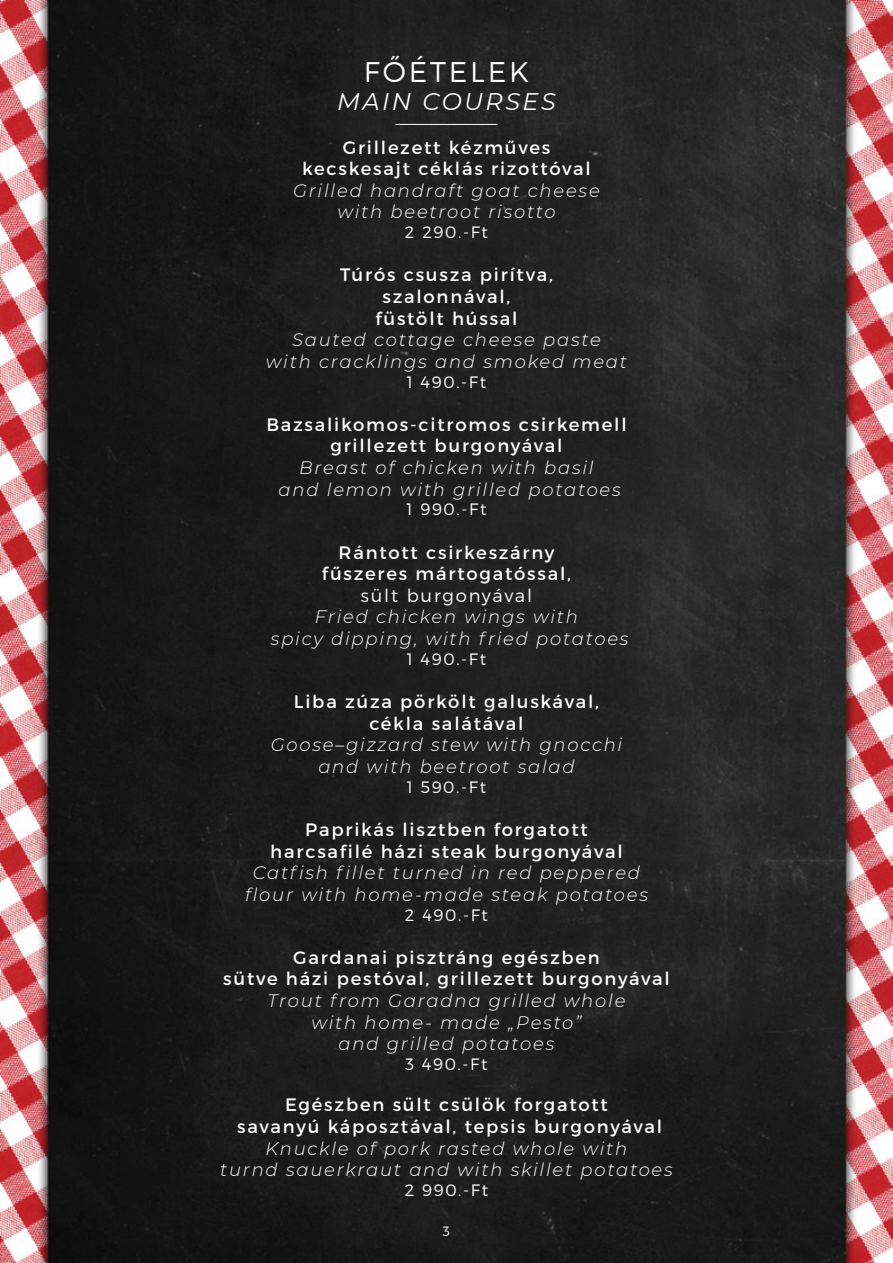
<style>
.page{position:relative;width:893px;height:1263px;background:#fff}
.page>*{position:absolute;margin:0;border:0;box-sizing:border-box;transform-origin:0 0}
.t1{font:300 28.5px "Montserrat";letter-spacing:.1em;color:#fff}
.t2{font:italic 24px "Montserrat";letter-spacing:.1em;color:#fff}
.t3{font:italic 300 18px/21.6px "Montserrat";letter-spacing:.1em;color:#fff;text-align:center}
.t4{font:18px/21.6px "Montserrat";letter-spacing:.1em;color:#fff;text-align:center}
.t5{font:300 18px "Montserrat";letter-spacing:.1em;color:#fff}
.t6{font:300 16.5px "Montserrat";letter-spacing:.1em;color:#fff}
.t7{font:300 13.5px "Montserrat";color:#fff}
</style>
<div class="page">
<img style="left:0;top:0;width:893px;height:1263px">
<hr style="left:395px;top:124px;width:102px;height:1px;background:#fff">
<h1 class="t1" style="left:364px;top:54px;width:167px">FŐÉTELEK</h1>
<h2 class="t2" style="left:337px;top:85px;width:220px">MAIN COURSES</h2>
<p class="t4" style="left:302px;top:136px;width:290px">Grillezett kézműves kecskesajt céklás rizottóval</p>
<p class="t3" style="left:293px;top:179px;width:308px">Grilled handraft goat cheese with beetroot risotto</p>
<p class="t6" style="left:405px;top:222px;width:85px">2 290.-Ft</p>
<p class="t4" style="left:340px;top:264px;width:214px">Túrós csusza pirítva, szalonnával,<br>füstölt hússal</p>
<p class="t3" style="left:266px;top:328px;width:363px">Sauted cottage cheese paste<br>with cracklings and smoked meat</p>
<p class="t6" style="left:407px;top:372px;width:81px">1 490.-Ft</p>
<p class="t4" style="left:266px;top:414px;width:362px">Bazsalikomos-citromos csirkemell grillezett burgonyával</p>
<p class="t3" style="left:279px;top:456px;width:344px">Breast of chicken with basil<br>and lemon with grilled potatoes</p>
<p class="t6" style="left:406px;top:499px;width:82px">1 990.-Ft</p>
<p class="t4" style="left:322px;top:541px;width:251px">Rántott csirkeszárny fűszeres mártogatóssal,</p>
<p class="t5" style="left:361px;top:584px;width:173px">sült burgonyával</p>
<p class="t3" style="left:271px;top:606px;width:359px">Fried chicken wings with<br>spicy dipping, with fried potatoes</p>
<p class="t6" style="left:407px;top:649px;width:81px">1 490.-Ft</p>
<p class="t4" style="left:294px;top:691px;width:307px">Liba zúza pörkölt galuskával, cékla salátával</p>
<p class="t3" style="left:271px;top:733px;width:353px">Goose–gizzard stew with gnocchi and with beetroot salad</p>
<p class="t6" style="left:407px;top:777px;width:81px">1 590.-Ft</p>
<p class="t4" style="left:270px;top:819px;width:354px">Paprikás lisztben forgatott harcsafilé házi steak burgonyával</p>
<p class="t3" style="left:245px;top:861px;width:404px">Catfish fillet turned in red peppered flour with home-made steak potatoes</p>
<p class="t6" style="left:405px;top:904px;width:85px">2 490.-Ft</p>
<p class="t4" style="left:223px;top:946px;width:448px">Gardanai pisztráng egészben<br>sütve házi pestóval, grillezett burgonyával</p>
<p class="t3" style="left:268px;top:989px;width:359px">Trout from Garadna grilled whole with home- made „Pesto”<br>and grilled potatoes</p>
<p class="t6" style="left:405px;top:1054px;width:84px">3 490.-Ft</p>
<p class="t4" style="left:237px;top:1094px;width:426px">Egészben sült csülök forgatott<br>savanyú káposztával, tepsis burgonyával</p>
<p class="t3" style="left:220px;top:1137px;width:454px">Knuckle of pork rasted whole with<br>turnd sauerkraut and with skillet potatoes</p>
<p class="t6" style="left:405px;top:1180px;width:85px">2 990.-Ft</p>
<p class="t7" style="left:443px;top:1223px;width:9px">3</p>
</div>
